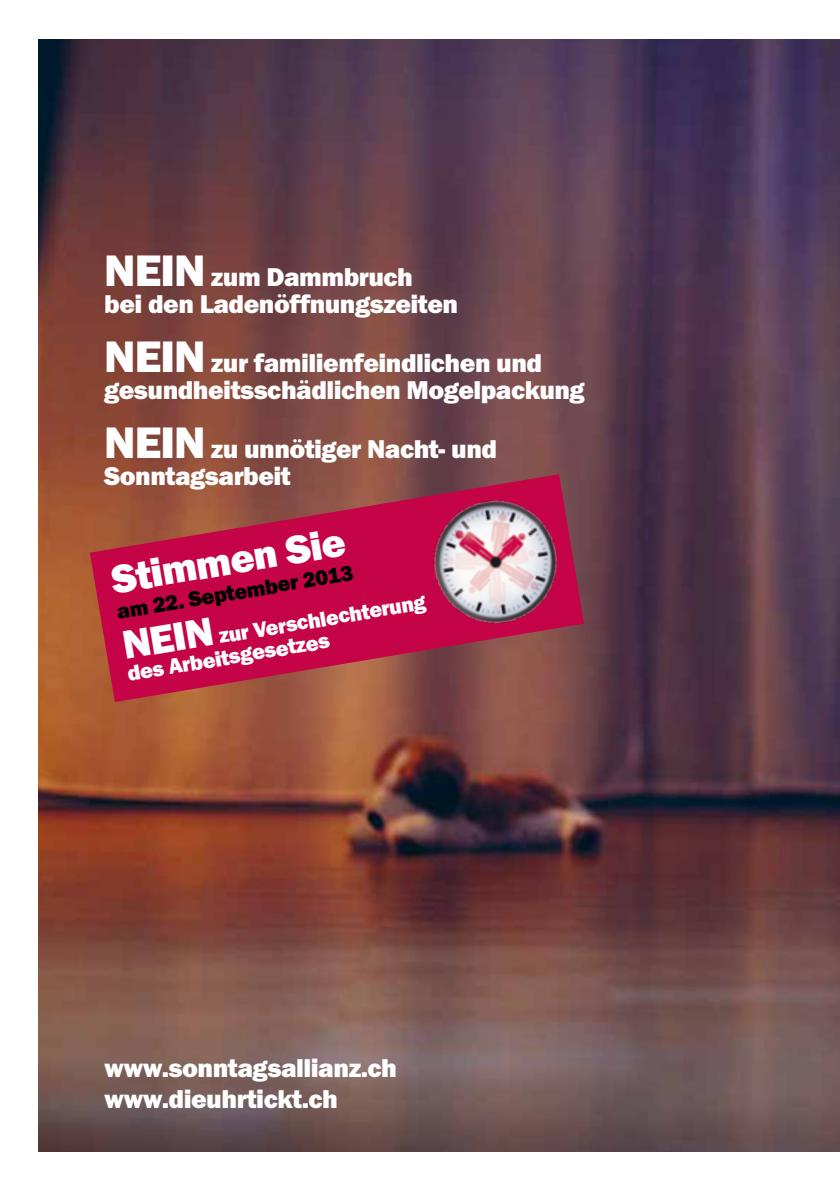
<style>
.page{position:relative;width:840px;height:1191px;background:#fff}
.page>*{position:absolute;margin:0;border:0;box-sizing:border-box;transform-origin:0 0}
.t1{font:41.4px "Franklin Got URWT Hea";color:#fff}
.t2{font:26.8px/30.6px "Franklin Got URWT Hea";letter-spacing:-.02em;color:#fff}
.t3{font:26.6px/26.6px "Franklin Got URWT Hea";letter-spacing:-.02em;color:#fff}
.t4{font:22.2px/21.4px "Franklin Got URWT Hea";color:#fff}
.t5{font:22.2px "Franklin Got URWT Hea";color:#000}
.s1{font-size:45.8px}
</style>
<div class="page">
<img style="left:38px;top:40px;width:801px;height:1111px">
<svg style="left:90px;top:474px;width:493px;height:228px;background:#ae2645"></svg>
<img style="left:419px;top:486px;width:150px;height:153px">
<p class="t3" style="left:104px;top:264px;width:355px"><span class="s1">NEIN</span> zum Dammbruch<br>bei den Ladenöffnungszeiten</p>
<p class="t3" style="left:104px;top:350px;width:481px"><span class="s1">NEIN</span> zur familienfeindlichen und gesundheitsschädlichen Mogelpackung</p>
<p class="t3" style="left:104px;top:435px;width:394px;line-height:27.4px"><span class="s1">NEIN</span> zu unnötiger Nacht- und<br>Sonntagsarbeit</p>
<h1 class="t1" style="left:108px;top:555px;width:238px;rotate:-9deg">Stimmen Sie</h1>
<p class="t5" style="left:115px;top:600px;width:240px;rotate:-10deg">am 22. September 2013</p>
<h1 class="t1" style="left:119px;top:621px;width:93px;rotate:-9deg">NEIN</h1>
<p class="t4" style="left:122px;top:643px;width:307px;text-indent:96px;rotate:-10deg">zur Verschlechterung des Arbeitsgesetzes</p>
<p class="t2" style="left:104px;top:1052px;width:294px">www.sonntagsallianz.ch www.dieuhrtickt.ch</p>
</div>
